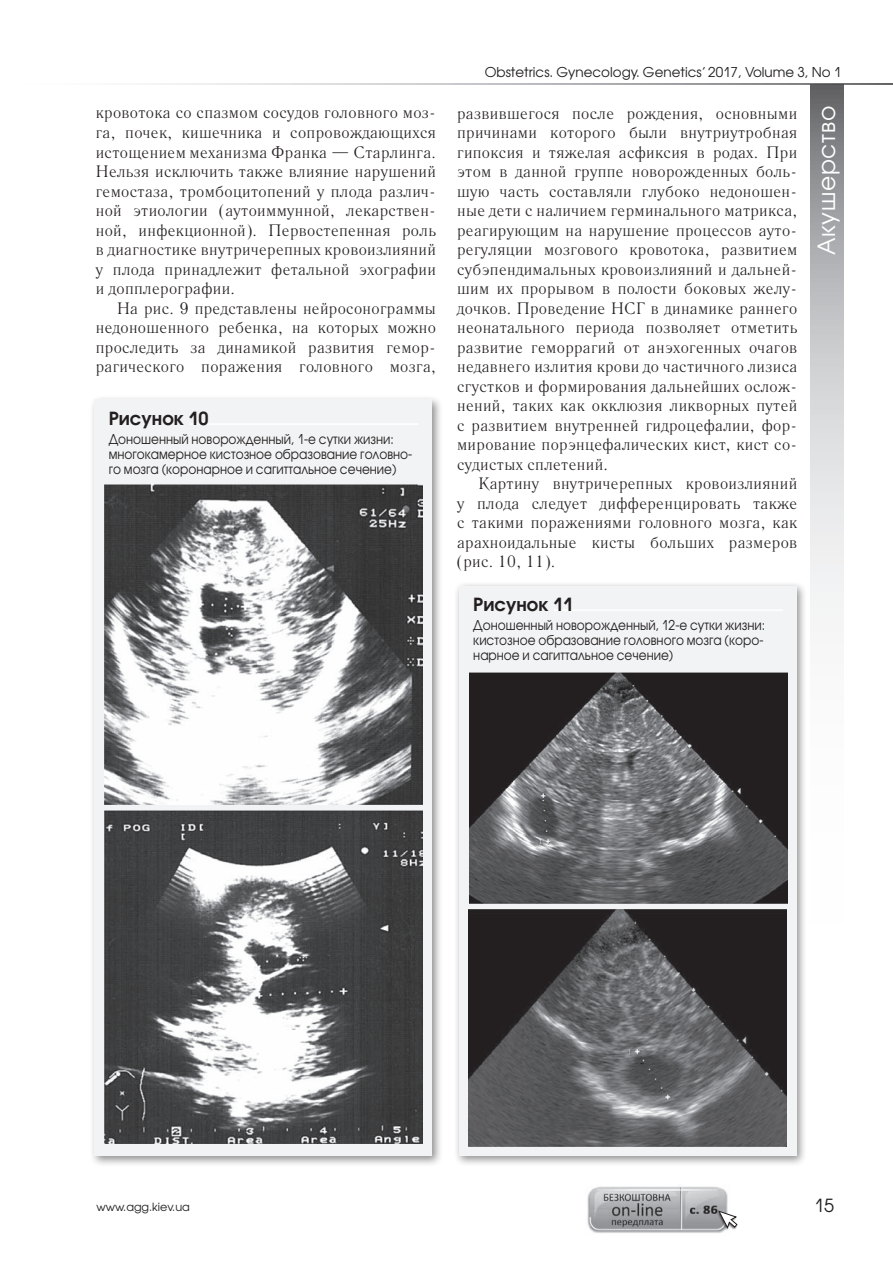
<style>
.page{position:relative;width:893px;height:1263px;background:#fff}
.page>*{position:absolute;margin:0;border:0;box-sizing:border-box;transform-origin:0 0}
.t1{font:23.55px "Avant Garde Gothic C";letter-spacing:.03em;color:#fff}
.t2{font:600 18px "Avant Garde Gothic C";color:#231f20}
.t3{font:18px "Avant Garde Gothic C";color:#231f20}
.t4{font:16.5px/19.5px "Literaturnaya C";letter-spacing:.02em;color:#231f20;text-align:justify}
.t5{font:13.5px/15px "Avant Garde Gothic C";color:#231f20;scale:.9 1}
.t6{font:13.5px "Avant Garde Gothic C";color:#231f20}
.t7{font:11.25px "Avant Garde Gothic C";color:#231f20}
</style>
<div class="page">
<svg style="left:811px;top:85px;width:32px;height:532px;background:#c0c1c3"></svg>
<img style="left:587px;top:1186px;width:141px;height:47px">
<div style="left:716px;top:1210px;width:22px;height:20px;background:#231f20;opacity:.75"></div>
<svg style="left:718px;top:1210px;width:19px;height:18px"></svg>
<div style="left:89px;top:395px;width:354px;height:772px;background:#231f20;opacity:.5"></div>
<div style="left:94px;top:400px;width:338px;height:756px;background:#f2f3f4"></div>
<hr style="left:190px;top:423px;width:229px;height:2px;background:#fff">
<img style="left:104px;top:484px;width:319px;height:321px">
<img style="left:104px;top:811px;width:318px;height:332px">
<div style="left:454px;top:581px;width:354px;height:586px;background:#231f20;opacity:.5"></div>
<div style="left:459px;top:586px;width:337px;height:570px;background:#f2f3f4"></div>
<hr style="left:554px;top:609px;width:229px;height:2px;background:#fff">
<img style="left:469px;top:672px;width:318px;height:232px">
<img style="left:469px;top:910px;width:318px;height:236px">
<p class="t4" style="left:96px;top:103px;width:342px">кровотока со спазмом сосудов головного моз&shy;га, почек, кишечника и сопровождающихся истощением механизма Франка — Старлинга.<br>Нельзя исключить также влияние нарушений гемостаза, тромбоцитопений у плода различ&shy;ной этиологии (аутоиммунной, лекарствен&shy;ной, инфекционной). Первостепенная роль в диагностике внутричерепных кровоизлияний у плода принадлежит фетальной эхографии и допплерографии.</p>
<p class="t4" style="left:96px;top:298px;width:342px;text-indent:21px">На рис. 9 представлены нейросонограммы недоношенного ребенка, на которых можно проследить за динамикой развития гемор&shy;рагического поражения головного мозга,</p>
<p class="t2" style="left:109px;top:407px;width:101px">Рисунок 10</p>
<p class="t5" style="left:109px;top:431px;width:339px">Доношенный новорожденный, 1-е сутки жизни: многокамерное кистозное образование головно&shy;го мозга (коронарное и сагиттальное сечение)</p>
<p class="t6" style="left:485px;top:64px;width:358px">Obstetrics. Gynecology. Genetics’2017, Volume 3, No 1</p>
<p class="t4" style="left:457px;top:103px;width:342px">развившегося после рождения, основными причинами которого были внутриутробная гипоксия и тяжелая асфиксия в родах. При этом в данной группе новорожденных боль&shy;шую часть составляли глубоко недоношен&shy;ные дети с наличием герминального матрикса, реагирующим на нарушение процессов ауто&shy;регуляции мозгового кровотока, развитием субэпендимальных кровоизлияний и дальней&shy;шим их прорывом в полости боковых желу&shy;дочков. Проведение НСГ в динамике раннего неонатального периода позволяет отметить развитие геморрагий от анэхогенных очагов недавнего излития крови до частичного лизиса сгустков и формирования дальнейших ослож&shy;нений, таких как окклюзия ликворных путей с развитием внутренней гидроцефалии, фор&shy;мирование порэнцефалических кист, кист со&shy;судистых сплетений.</p>
<p class="t4" style="left:457px;top:474px;width:342px;text-indent:21px">Картину внутричерепных кровоизлияний у плода следует дифференцировать также с такими поражениями головного мозга, как арахноидальные кисты больших размеров (рис. 10, 11).</p>
<p class="t2" style="left:473px;top:593px;width:101px">Рисунок 11</p>
<p class="t5" style="left:473px;top:617px;width:326px">Доношенный новорожденный, 12-е сутки жизни: кистозное образование головного мозга (коро&shy;нарное и сагиттальное сечение)</p>
<h1 class="t1" style="left:813px;top:255px;width:151px;rotate:-90deg">Акушерство</h1>
<p class="t7" style="left:97px;top:1200px;width:95px">www.agg.kiev.ua</p>
<p class="t3" style="left:814px;top:1195px;width:21px">15</p>
</div>
